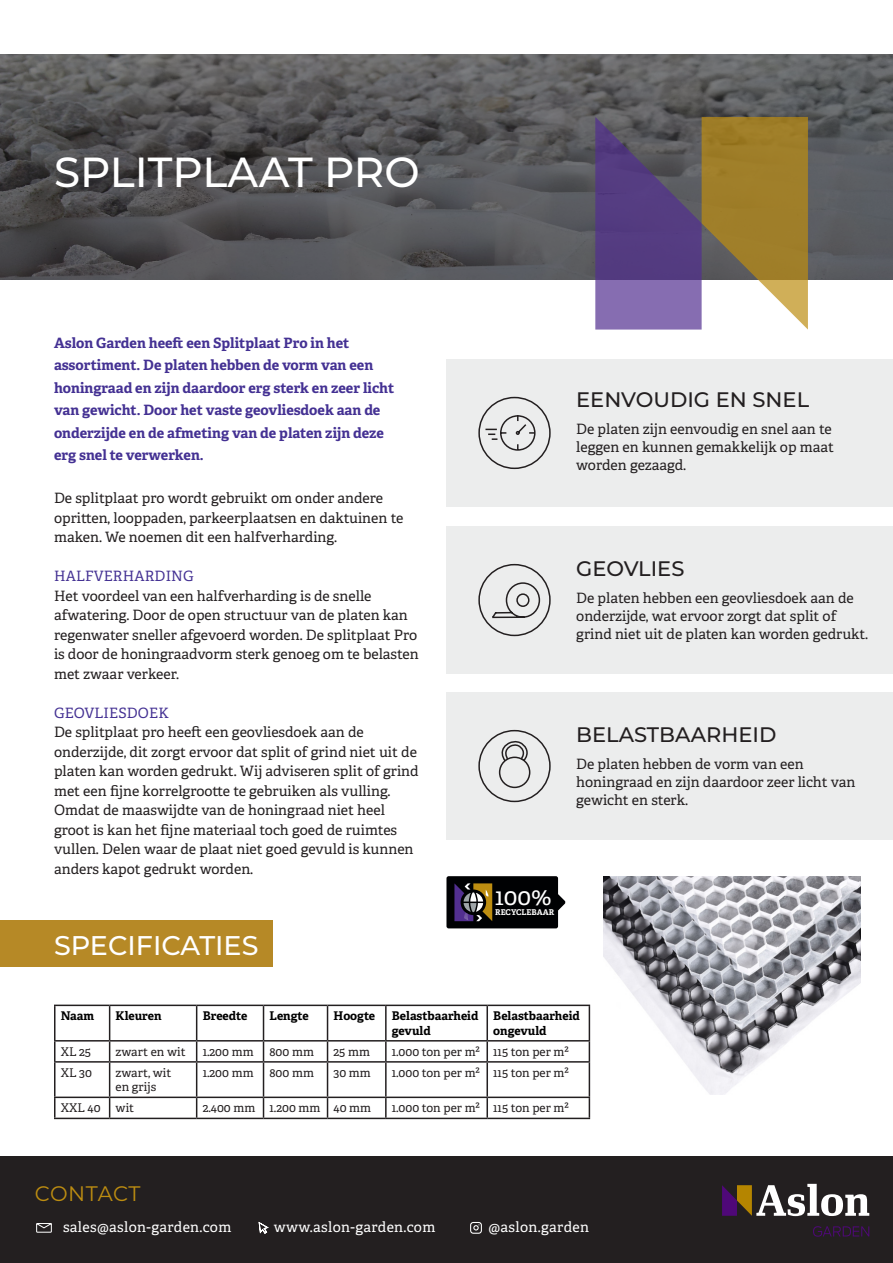
<style>
.page{position:relative;width:893px;height:1263px;background:#fff}
.page>*{position:absolute;margin:0;border:0;box-sizing:border-box;transform-origin:0 0}
.t1{font:500 42px "Montserrat";color:#fff}
.t2{font:500 27px "Montserrat";color:#fff}
.t3{font:23.85px "Adelle";color:#fff}
.t4{font:500 21px "Montserrat";color:#231f20}
.t5{font:21px "Montserrat";letter-spacing:.015em;color:#bd8d11}
.t6{font:14.25px/19.5px "Adelle";color:#231f20}
.t7{font:700 14.25px/22.5px "Adelle";color:#443193}
.t8{font:14.25px "Adelle";letter-spacing:.025em;color:#fff}
.t9{font:14.25px "Adelle";letter-spacing:.01em;color:#443193}
.t10{font:12px "Adelle";color:#231f20}
.t11{font:700 12px/14.4px "Adelle";color:#000}
.t12{font:700 7.95px "Adelle";color:#fff}
</style>
<div class="page">
<div style="left:446px;top:526px;width:447px;height:148px;background:#eceded"></div>
<div style="left:0;top:921px;width:272px;height:46px;background:#b68926"></div>
<div style="left:446px;top:359px;width:447px;height:148px;background:#eceded"></div>
<div style="left:0;top:1156px;width:893px;height:107px;background:#231f20"></div>
<svg style="left:470px;top:1222px;width:12px;height:12px"></svg>
<svg style="left:36px;top:1223px;width:16px;height:10px"></svg>
<svg style="left:258px;top:1221px;width:11px;height:13px"></svg>
<div style="left:446px;top:692px;width:447px;height:148px;background:#eceded"></div>
<svg style="left:478px;top:729px;width:73px;height:74px"></svg>
<hr style="left:385px;top:1041px;width:2px;height:20px;background:#231f20">
<hr style="left:54px;top:1061px;width:56px;height:1px;background:#231f20">
<hr style="left:110px;top:1061px;width:87px;height:1px;background:#231f20">
<hr style="left:197px;top:1061px;width:66px;height:1px;background:#231f20">
<hr style="left:263px;top:1061px;width:65px;height:1px;background:#231f20">
<hr style="left:328px;top:1061px;width:58px;height:1px;background:#231f20">
<hr style="left:386px;top:1061px;width:101px;height:1px;background:#231f20">
<hr style="left:385px;top:1062px;width:2px;height:34px;background:#231f20">
<hr style="left:487px;top:1061px;width:103px;height:1px;background:#231f20">
<hr style="left:54px;top:1096px;width:56px;height:2px;background:#231f20">
<hr style="left:110px;top:1096px;width:87px;height:2px;background:#231f20">
<hr style="left:197px;top:1096px;width:66px;height:2px;background:#231f20">
<hr style="left:263px;top:1096px;width:65px;height:2px;background:#231f20">
<hr style="left:328px;top:1096px;width:58px;height:2px;background:#231f20">
<hr style="left:386px;top:1096px;width:101px;height:2px;background:#231f20">
<hr style="left:385px;top:1098px;width:2px;height:20px;background:#231f20">
<hr style="left:487px;top:1096px;width:103px;height:2px;background:#231f20">
<hr style="left:54px;top:1040px;width:56px;height:1px;background:#231f20">
<hr style="left:110px;top:1040px;width:87px;height:1px;background:#231f20">
<hr style="left:197px;top:1040px;width:66px;height:1px;background:#231f20">
<hr style="left:263px;top:1040px;width:65px;height:1px;background:#231f20">
<hr style="left:386px;top:1040px;width:101px;height:1px;background:#231f20">
<hr style="left:487px;top:1040px;width:103px;height:1px;background:#231f20">
<hr style="left:54px;top:1004px;width:56px;height:2px;background:#231f20">
<hr style="left:54px;top:1006px;width:2px;height:34px;background:#231f20">
<hr style="left:386px;top:1004px;width:101px;height:2px;background:#231f20">
<hr style="left:54px;top:1041px;width:2px;height:20px;background:#231f20">
<hr style="left:54px;top:1062px;width:2px;height:34px;background:#231f20">
<hr style="left:54px;top:1098px;width:2px;height:20px;background:#231f20">
<hr style="left:54px;top:1118px;width:56px;height:1px;background:#231f20">
<hr style="left:328px;top:1118px;width:58px;height:1px;background:#231f20">
<hr style="left:386px;top:1118px;width:101px;height:1px;background:#231f20">
<hr style="left:487px;top:1004px;width:103px;height:2px;background:#231f20">
<hr style="left:486px;top:1006px;width:2px;height:34px;background:#231f20">
<hr style="left:589px;top:1006px;width:1px;height:34px;background:#231f20">
<hr style="left:486px;top:1041px;width:2px;height:20px;background:#231f20">
<svg style="left:589px;top:1041px;width:1px;height:20px"></svg>
<hr style="left:486px;top:1062px;width:2px;height:34px;background:#231f20">
<hr style="left:589px;top:1062px;width:1px;height:34px;background:#231f20">
<hr style="left:486px;top:1098px;width:2px;height:20px;background:#231f20">
<svg style="left:589px;top:1098px;width:1px;height:20px"></svg>
<hr style="left:487px;top:1118px;width:103px;height:1px;background:#231f20">
<hr style="left:328px;top:1004px;width:58px;height:2px;background:#231f20">
<hr style="left:385px;top:1006px;width:2px;height:34px;background:#231f20">
<hr style="left:328px;top:1040px;width:58px;height:1px;background:#231f20">
<hr style="left:263px;top:1004px;width:65px;height:2px;background:#231f20">
<hr style="left:327px;top:1006px;width:1px;height:34px;background:#231f20">
<svg style="left:327px;top:1041px;width:1px;height:20px"></svg>
<hr style="left:327px;top:1062px;width:1px;height:34px;background:#231f20">
<svg style="left:327px;top:1098px;width:1px;height:20px"></svg>
<hr style="left:263px;top:1118px;width:65px;height:1px;background:#231f20">
<hr style="left:197px;top:1004px;width:66px;height:2px;background:#231f20">
<hr style="left:263px;top:1006px;width:1px;height:34px;background:#231f20">
<svg style="left:263px;top:1041px;width:1px;height:20px"></svg>
<hr style="left:263px;top:1062px;width:1px;height:34px;background:#231f20">
<svg style="left:263px;top:1098px;width:1px;height:20px"></svg>
<hr style="left:197px;top:1118px;width:66px;height:1px;background:#231f20">
<hr style="left:110px;top:1004px;width:87px;height:2px;background:#231f20">
<hr style="left:109px;top:1006px;width:1px;height:34px;background:#231f20">
<hr style="left:196px;top:1006px;width:1px;height:34px;background:#231f20">
<svg style="left:109px;top:1041px;width:1px;height:20px"></svg>
<svg style="left:196px;top:1041px;width:1px;height:20px"></svg>
<hr style="left:109px;top:1062px;width:1px;height:34px;background:#231f20">
<hr style="left:196px;top:1062px;width:1px;height:34px;background:#231f20">
<svg style="left:109px;top:1098px;width:1px;height:20px"></svg>
<svg style="left:196px;top:1098px;width:1px;height:20px"></svg>
<hr style="left:110px;top:1118px;width:87px;height:1px;background:#231f20">
<svg style="left:722px;top:1184px;width:147px;height:32px"></svg>
<svg style="left:813px;top:1226px;width:56px;height:10px"></svg>
<svg style="left:446px;top:876px;width:120px;height:52px;background:#272424"></svg>
<img style="left:604px;top:877px;width:256px;height:217px">
<svg style="left:478px;top:396px;width:73px;height:74px"></svg>
<svg style="left:478px;top:563px;width:73px;height:74px"></svg>
<svg style="left:0;top:54px;width:893px;height:225px;background:#565658"></svg>
<svg style="left:595px;top:117px;width:213px;height:213px;background:#87726c"></svg>
<p class="t1" style="left:54px;top:143px;width:367px">SPLITPLAAT PRO</p>
<p class="t7" style="left:54px;top:332px;width:342px">Aslon Garden heeft een Splitplaat Pro in het assortiment. De platen hebben de vorm van een honingraad en zijn daardoor erg sterk en zeer licht van gewicht. Door het vaste geovliesdoek aan de onderzijde en de afmeting van de platen zijn deze erg snel te verwerken.</p>
<p class="t6" style="left:54px;top:488px;width:351px">De splitplaat pro wordt gebruikt om onder andere opritten, looppaden, parkeerplaatsen en daktuinen te maken. We noemen dit een halfverharding.</p>
<p class="t9" style="left:54px;top:567px;width:141px">HALFVERHARDING</p>
<p class="t6" style="left:54px;top:586px;width:366px">Het voordeel van een halfverharding is de snelle afwatering. Door de open structuur van de platen kan regenwater sneller afgevoerd worden. De splitplaat Pro is door de honingraadvorm sterk genoeg om te belasten met zwaar verkeer.</p>
<p class="t9" style="left:54px;top:704px;width:116px">GEOVLIESDOEK</p>
<p class="t6" style="left:54px;top:722px;width:366px">De splitplaat pro heeft een geovliesdoek aan de onderzijde, dit zorgt ervoor dat split of grind niet uit de platen kan worden gedrukt. Wij adviseren split of grind met een fijne korrelgrootte te gebruiken als vulling.<br>Omdat de maaswijdte van de honingraad niet heel groot is kan het fijne materiaal toch goed de ruimtes vullen. Delen waar de plaat niet goed gevuld is kunnen anders kapot gedrukt worden.</p>
<p class="t2" style="left:54px;top:926px;width:206px">SPECIFICATIES</p>
<p class="t4" style="left:576px;top:385px;width:234px">EENVOUDIG EN SNEL</p>
<p class="t6" style="left:576px;top:420px;width:259px;line-height:18px">De platen zijn eenvoudig en snel aan te leggen en kunnen gemakkelijk op maat worden gezaagd.</p>
<p class="t4" style="left:576px;top:554px;width:110px">GEOVLIES</p>
<p class="t6" style="left:576px;top:589px;width:279px;line-height:18px">De platen hebben een geovliesdoek aan de onderzijde, wat ervoor zorgt dat split of</p>
<p class="t6" style="left:576px;top:624px;width:294px">grind niet uit de platen kan worden gedrukt.</p>
<p class="t4" style="left:576px;top:720px;width:202px">BELASTBAARHEID</p>
<p class="t6" style="left:576px;top:754px;width:229px">De platen hebben de vorm van een</p>
<p class="t6" style="left:576px;top:772px;width:281px">honingraad en zijn daardoor zeer licht van</p>
<p class="t6" style="left:576px;top:790px;width:113px">gewicht en sterk.</p>
<h3 class="t3" style="left:495px;top:882px;width:58px">100%</h3>
<p class="t12" style="left:495px;top:907px;width:60px">RECYCLEBAAR</p>
<p class="t11" style="left:61px;top:1009px;width:35px">Naam</p>
<p class="t11" style="left:116px;top:1009px;width:47px">Kleuren</p>
<p class="t11" style="left:203px;top:1009px;width:46px">Breedte</p>
<p class="t11" style="left:269px;top:1009px;width:41px">Lengte</p>
<p class="t11" style="left:334px;top:1009px;width:43px">Hoogte</p>
<p class="t11" style="left:392px;top:1009px;width:88px">Belastbaarheid gevuld</p>
<p class="t11" style="left:493px;top:1009px;width:88px">Belastbaarheid ongevuld</p>
<p class="t10" style="left:61px;top:1044px;width:32px">XL 25</p>
<p class="t10" style="left:116px;top:1044px;width:71px">zwart en wit</p>
<p class="t10" style="left:203px;top:1044px;width:52px">1.200 mm</p>
<p class="t10" style="left:269px;top:1044px;width:46px">800 mm</p>
<p class="t10" style="left:334px;top:1044px;width:38px">25 mm</p>
<p class="t10" style="left:392px;top:1044px;width:90px">1.000 ton per m2</p>
<p class="t10" style="left:493px;top:1044px;width:77px">115 ton per m2</p>
<p class="t10" style="left:61px;top:1065px;width:33px">XL 30</p>
<p class="t10" style="left:116px;top:1065px;width:57px">zwart, wit</p>
<p class="t10" style="left:116px;top:1080px;width:42px">en grijs</p>
<p class="t10" style="left:203px;top:1065px;width:52px">1.200 mm</p>
<p class="t10" style="left:269px;top:1065px;width:46px">800 mm</p>
<p class="t10" style="left:334px;top:1065px;width:39px">30 mm</p>
<p class="t10" style="left:392px;top:1065px;width:90px">1.000 ton per m2</p>
<p class="t10" style="left:493px;top:1065px;width:77px">115 ton per m2</p>
<p class="t10" style="left:61px;top:1101px;width:41px">XXL 40</p>
<p class="t10" style="left:116px;top:1101px;width:20px">wit</p>
<p class="t10" style="left:203px;top:1101px;width:54px">2.400 mm</p>
<p class="t10" style="left:269px;top:1101px;width:52px">1.200 mm</p>
<p class="t10" style="left:334px;top:1101px;width:39px">40 mm</p>
<p class="t10" style="left:392px;top:1101px;width:90px">1.000 ton per m2</p>
<p class="t10" style="left:493px;top:1101px;width:77px">115 ton per m2</p>
<p class="t5" style="left:35px;top:1179px;width:107px">CONTACT</p>
<p class="t8" style="left:63px;top:1218px;width:170px">sales@aslon-garden.com</p>
<p class="t8" style="left:274px;top:1218px;width:163px">www.aslon-garden.com</p>
<p class="t8" style="left:489px;top:1218px;width:102px">@aslon.garden</p>
</div>
